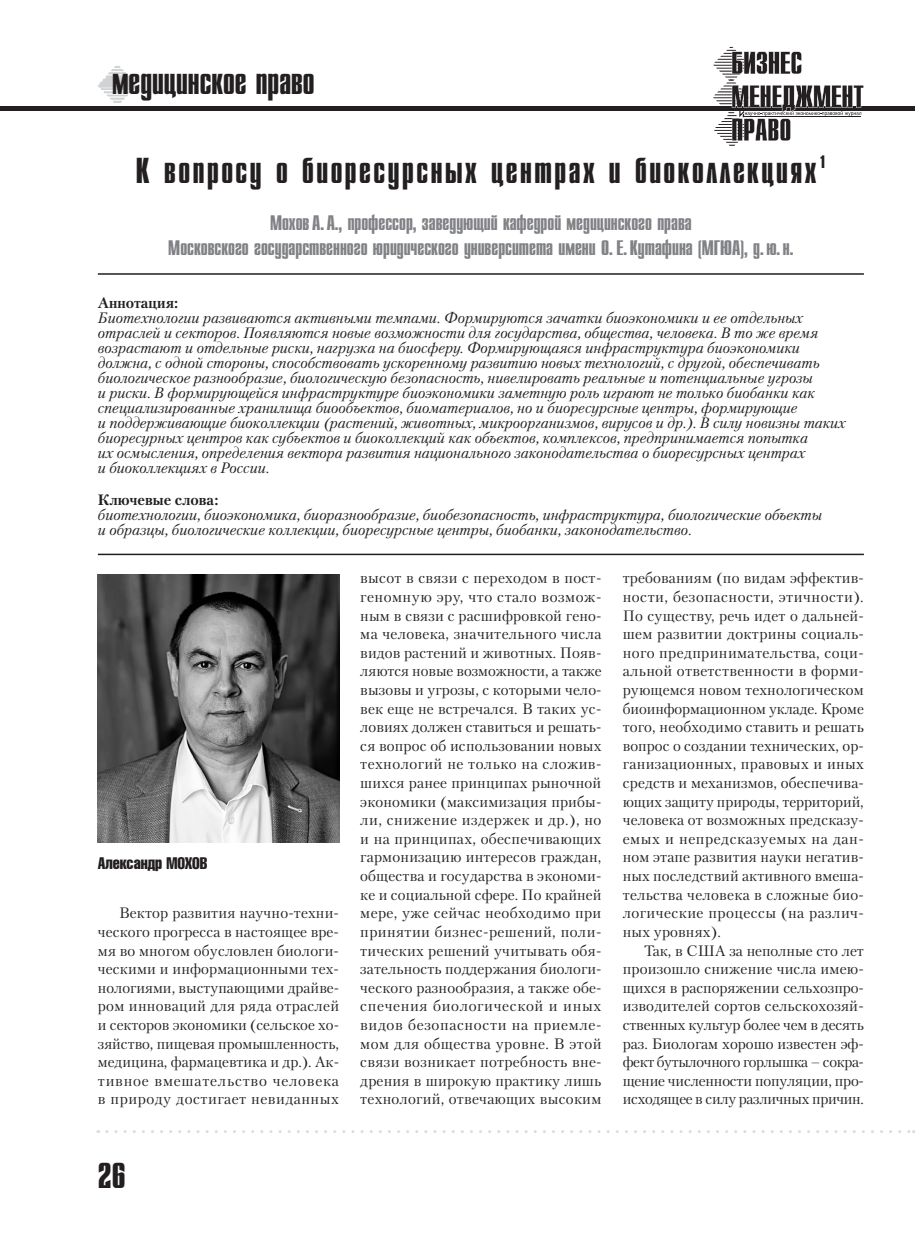
<style>
.page{position:relative;width:915px;height:1255px;background:#fff}
.page>*{position:absolute;margin:0;border:0;box-sizing:border-box;transform-origin:0 0}
.Заголовок{font:36px "Star";letter-spacing:.07em;color:#231f20}
.Заголовок-2{font:36px "Star";color:#231f20}
.ФИО_в_заголовок{font:21px/25.2px "Star";color:#808285;text-align:center}
.ФИО_от_картинки{font:16.5px "AG Letterica CO Mpr";color:#231f20}
.Normal{font:15px/18.6px "Petersburg";letter-spacing:.015em;color:#231f20;text-align:justify}
.анотация{font:italic 15px/15px "Petersburg";color:#231f20}
.ключевые_слова{font:italic 15px/15px "Petersburg";color:#231f20}
.анотация-ключевые_сл{font:700 15px "Petersburg";color:#231f20}
</style>
<div class="page">
<div style="left:0;top:106px;width:914px;height:5px;background:#231f20"></div>
<svg style="left:107px;top:1130px;width:807px;height:3px"></svg>
<svg style="left:98px;top:66px;width:39px;height:37px"></svg>
<svg style="left:713px;top:47px;width:150px;height:99px"></svg>
<hr style="left:98px;top:273px;width:765px;height:2px;background:#231f20">
<hr style="left:98px;top:553px;width:765px;height:2px;background:#231f20">
<img style="left:98px;top:574px;width:241px;height:268px">
<h1 class="Заголовок-2" style="left:112px;top:62px;width:204px">медицинское право</h1>
<p class="Заголовок" style="left:136px;top:151px;width:691px">К вопросу о биоресурсных центрах и биоколлекциях<sup>1</sup></p>
<p class="ФИО_в_заголовок" style="left:168px;top:211px;width:626px">МоховА.А., профессор, заведующий кафедрой медицинского права<br>Московского государственного юридического университета имени О. Е.Кутафина (МГЮА), д. ю.н.</p>
<p class="анотация-ключевые_сл" style="left:98px;top:293px;width:82px">Аннотация:</p>
<p class="анотация" style="left:98px;top:310px;width:749px">Биотехнологии развиваются активными темпами. Формируются зачатки биоэкономики и ее отдельных отраслей и секторов. Появляются новые возможности для государства, общества, человека. В то же время возрастают и отдельные риски, нагрузка на биосферу. Формирующаяся инфраструктура биоэкономики должна, с одной стороны, способствовать ускоренному развитию новых технологий, с другой, обеспечивать биологическое разнообразие, биологическую безопасность, нивелировать реальные и потенциальные угрозы<br>и риски. В формирующейся инфраструктуре биоэкономики заметную роль играют не только биобанки как специализированные хранилища биообъектов, биоматериалов, но и биоресурсные центры, формирующие<br>и поддерживающие биоколлекции (растений, животных, микроорганизмов, вирусов и др.). В силу новизны таких биоресурных центров как субъектов и биоколлекций как объектов, комплексов, предпринимается попытка<br>их осмысления, определения вектора развития национального законодательства о биоресурсных центрах<br>и биоколлекциях в России.</p>
<p class="анотация-ключевые_сл" style="left:98px;top:490px;width:122px">Ключевые слова:</p>
<p class="ключевые_слова" style="left:98px;top:507px;width:725px">биотехнологии, биоэкономика, биоразнообразие, биобезопасность, инфраструктура, биологические объекты и образцы, биологические коллекции, биоресурсные центры, биобанки, законодательство.</p>
<p class="ФИО_от_картинки" style="left:98px;top:853px;width:111px">Александр МОХОВ</p>
<p class="Normal" style="left:98px;top:903px;width:243px;text-indent:21px">Вектор развития научно-техни&shy;ческого прогресса в настоящее вре&shy;мя во многом обусловлен биологи&shy;ческими и информационными тех&shy;нологиями, выступающими драйве&shy;ром инноваций для ряда отраслей и секторов экономики (сельское хо&shy;зяйство, пищевая промышленность, медицина, фармацевтика и др.). Ак&shy;тивное вмешательство человека в природу достигает невиданных</p>
<p class="Normal" style="left:360px;top:568px;width:243px">высот в связи с переходом в пост&shy;геномную эру, что стало возмож&shy;ным в связи с расшифровкой гено&shy;ма человека, значительного числа видов растений и животных. Появ&shy;ляются новые возможности, а также вызовы и угрозы, с которыми чело&shy;век еще не встречался. В таких ус&shy;ловиях должен ставиться и решать&shy;ся вопрос об использовании новых технологий не только на сложив&shy;шихся ранее принципах рыночной экономики (максимизация прибы&shy;ли, снижение издержек и др.), но и на принципах, обеспечивающих гармонизацию интересов граждан, общества и государства в экономи&shy;ке и социальной сфере. По крайней мере, уже сейчас необходимо при принятии бизнес-решений, поли&shy;тических решений учитывать обя&shy;зательность поддержания биологи&shy;ческого разнообразия, а также обе&shy;спечения биологической и иных видов безопасности на приемле&shy;мом для общества уровне. В этой связи возникает потребность вне&shy;дрения в широкую практику лишь технологий, отвечающих высоким</p>
<p class="Normal" style="left:622px;top:568px;width:243px">требованиям (по видам эффектив&shy;ности, безопасности, этичности).<br>По существу, речь идет о дальней&shy;шем развитии доктрины социаль&shy;ного предпринимательства, соци&shy;альной ответственности в форми&shy;рующемся новом технологическом биоинформационном укладе. Кроме того, необходимо ставить и решать вопрос о создании технических, ор&shy;ганизационных, правовых и иных средств и механизмов, обеспечива&shy;ющих защиту природы, территорий, человека от возможных предсказу&shy;емых и непредсказуемых на дан&shy;ном этапе развития науки негатив&shy;ных последствий активного вмеша&shy;тельства человека в сложные био&shy;логические процессы (на различ&shy;ных уровнях).</p>
<p class="Normal" style="left:622px;top:940px;width:242px;text-indent:21px">Так, в США за неполные сто лет произошло снижение числа имею&shy;щихся в распоряжении сельхозпро&shy;изводителей сортов сельскохозяй&shy;ственных культур более чем в десять раз. Биологам хорошо известен эф&shy;фект бутылочного горлышка – сокра&shy;щение численности популяции, про&shy;исходящее в силу различных причин.</p>
<h1 class="Заголовок" style="left:98px;top:1156px;width:29px">26</h1>
</div>
